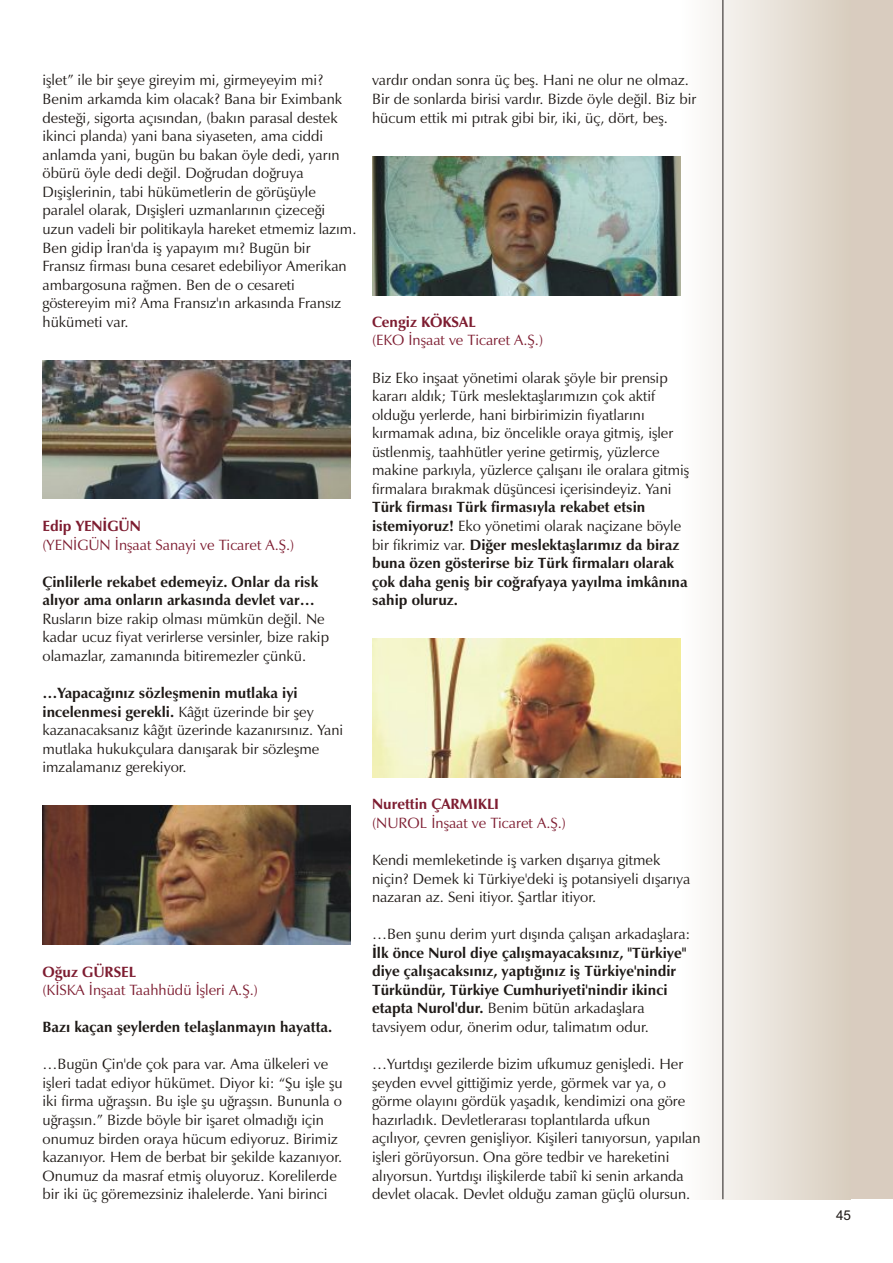
<style>
.page{position:relative;width:893px;height:1263px;background:#fff}
.page>*{position:absolute;margin:0;border:0;box-sizing:border-box;transform-origin:0 0}
.t1{font:15px/18.6px "Zapf Humanist 601 BT";color:#1f1a17}
.t2{font:700 15px/18.6px "Zapf Humanist 601 BT";color:#1f1a17}
.t3{font:15px "Zapf Humanist 601 BT";color:#7d1c30}
.t4{font:700 15px "Zapf Humanist 601 BT";color:#7d1c30}
.t5{font:13.5px "Arial";color:#1f1a17}
.s1{font-weight:700}
.s2{font-weight:400}
</style>
<div class="page">
<div style="left:848px;top:0;width:45px;height:1199px;background:#d9ccbf"></div>
<div style="left:680px;top:0;width:170px;height:1199px;background:linear-gradient(to right,#fff,#d8cebf)"></div>
<hr style="left:722px;top:0;width:1px;height:1199px;background:#1f1a17">
<img style="left:43px;top:805px;width:308px;height:139px">
<img style="left:372px;top:157px;width:308px;height:138px">
<img style="left:43px;top:360px;width:308px;height:139px">
<img style="left:372px;top:639px;width:308px;height:138px">
<p class="t1" style="left:43px;top:72px;width:315px">işlet” ile bir şeye gireyim mi, girmeyeyim mi?<br>Benim arkamda kim olacak? Bana bir Eximbank desteği, sigorta açısından, (bakın parasal destek ikinci planda) yani bana siyaseten, ama ciddi anlamda yani, bugün bu bakan öyle dedi, yarın öbürü öyle dedi değil. Doğrudan doğruya Dışişlerinin, tabi hükümetlerin de görüşüyle paralel olarak, Dışişleri uzmanlarının çizeceği uzun vadeli bir politikayla hareket etmemiz lazım.<br>Ben gidip İran'da iş yapayım mı? Bugün bir Fransız firması buna cesaret edebiliyor Amerikan ambargosuna rağmen. Ben de o cesareti göstereyim mi? Ama Fransız'ın arkasında Fransız hükümeti var.</p>
<p class="t4" style="left:43px;top:520px;width:100px">Edip YENİGÜN</p>
<p class="t3" style="left:43px;top:538px;width:253px">(YENİGÜN İnşaat Sanayi ve Ticaret A.Ş.)</p>
<p class="t2" style="left:43px;top:574px;width:277px">Çinlilerle rekabet edemeyiz. Onlar da risk alıyor ama onların arkasında devlet var…</p>
<p class="t1" style="left:43px;top:611px;width:288px">Rusların bize rakip olması mümkün değil. Ne kadar ucuz fiyat verirlerse versinler, bize rakip olamazlar, zamanında bitiremezler çünkü.</p>
<p class="t1" style="left:43px;top:685px;width:302px"><span class="s1">…Yapacağınız sözleşmenin mutlaka iyi incelenmesi gerekli.</span> Kâğıt üzerinde bir şey kazanacaksanız kâğıt üzerinde kazanırsınız. Yani mutlaka hukukçulara danışarak bir sözleşme imzalamanız gerekiyor.</p>
<p class="t4" style="left:43px;top:965px;width:95px">Oğuz GÜRSEL</p>
<p class="t3" style="left:43px;top:984px;width:217px">(KİSKA İnşaat Taahhüdü İşleri A.Ş.)</p>
<p class="t2" style="left:43px;top:1019px;width:291px">Bazı kaçan şeylerden telaşlanmayın hayatta.</p>
<p class="t1" style="left:43px;top:1056px;width:302px">…Bugün Çin'de çok para var. Ama ülkeleri ve işleri tadat ediyor hükümet. Diyor ki: “Şu işle şu iki firma uğraşsın. Bu işle şu uğraşsın. Bununla o uğraşsın.” Bizde böyle bir işaret olmadığı için onumuz birden oraya hücum ediyoruz. Birimiz kazanıyor. Hem de berbat bir şekilde kazanıyor.<br>Onumuz da masraf etmiş oluyoruz. Korelilerde bir iki üç göremezsiniz ihalelerde. Yani birinci</p>
<p class="t1" style="left:372px;top:72px;width:326px">vardır ondan sonra üç beş. Hani ne olur ne olmaz.<br>Bir de sonlarda birisi vardır. Bizde öyle değil. Biz bir hücum ettik mi pıtrak gibi bir, iki, üç, dört, beş.</p>
<p class="t4" style="left:372px;top:315px;width:105px">Cengiz KÖKSAL</p>
<p class="t3" style="left:372px;top:334px;width:173px">(EKO İnşaat ve Ticaret A.Ş.)</p>
<p class="t1" style="left:372px;top:369px;width:319px">Biz Eko inşaat yönetimi olarak şöyle bir prensip kararı aldık; Türk meslektaşlarımızın çok aktif olduğu yerlerde, hani birbirimizin fiyatlarını kırmamak adına, biz öncelikle oraya gitmiş, işler üstlenmiş, taahhütler yerine getirmiş, yüzlerce makine parkıyla, yüzlerce çalışanı ile oralara gitmiş firmalara bırakmak düşüncesi içerisindeyiz. Yani</p>
<p class="t2" style="left:372px;top:499px;width:317px">Türk firması Türk firmasıyla rekabet etsin istemiyoruz! <span class="s2">Eko yönetimi olarak naçizane böyle bir fikrimiz var.</span> Diğer meslektaşlarımız da biraz buna özen gösterirse biz Türk firmaları olarak çok daha geniş bir coğrafyaya yayılma imkânına sahip oluruz.</p>
<p class="t4" style="left:372px;top:798px;width:128px">Nurettin ÇARMIKLI</p>
<p class="t3" style="left:372px;top:816px;width:195px">(NUROL İnşaat ve Ticaret A.Ş.)</p>
<p class="t1" style="left:372px;top:852px;width:320px">Kendi memleketinde iş varken dışarıya gitmek niçin? Demek ki Türkiye'deki iş potansiyeli dışarıya nazaran az. Seni itiyor. Şartlar itiyor.</p>
<p class="t1" style="left:372px;top:926px;width:320px">…Ben şunu derim yurt dışında çalışan arkadaşlara:</p>
<p class="t2" style="left:372px;top:945px;width:316px">İlk önce Nurol diye çalışmayacaksınız, "Türkiye" diye çalışacaksınız, yaptığınız iş Türkiye'nindir Türkündür, Türkiye Cumhuriyeti'nindir ikinci etapta Nurol'dur. <span class="s2">Benim bütün arkadaşlara tavsiyem odur, önerim odur, talimatım odur.</span></p>
<p class="t1" style="left:372px;top:1056px;width:330px">…Yurtdışı gezilerde bizim ufkumuz genişledi. Her şeyden evvel gittiğimiz yerde, görmek var ya, o görme olayını gördük yaşadık, kendimizi ona göre hazırladık. Devletlerarası toplantılarda ufkun açılıyor, çevren genişliyor. Kişileri tanıyorsun, yapılan işleri görüyorsun. Ona göre tedbir ve hareketini alıyorsun. Yurtdışı ilişkilerde tabiî ki senin arkanda devlet olacak. Devlet olduğu zaman güçlü olursun.</p>
<p class="t5" style="left:836px;top:1210px;width:17px">45</p>
</div>
